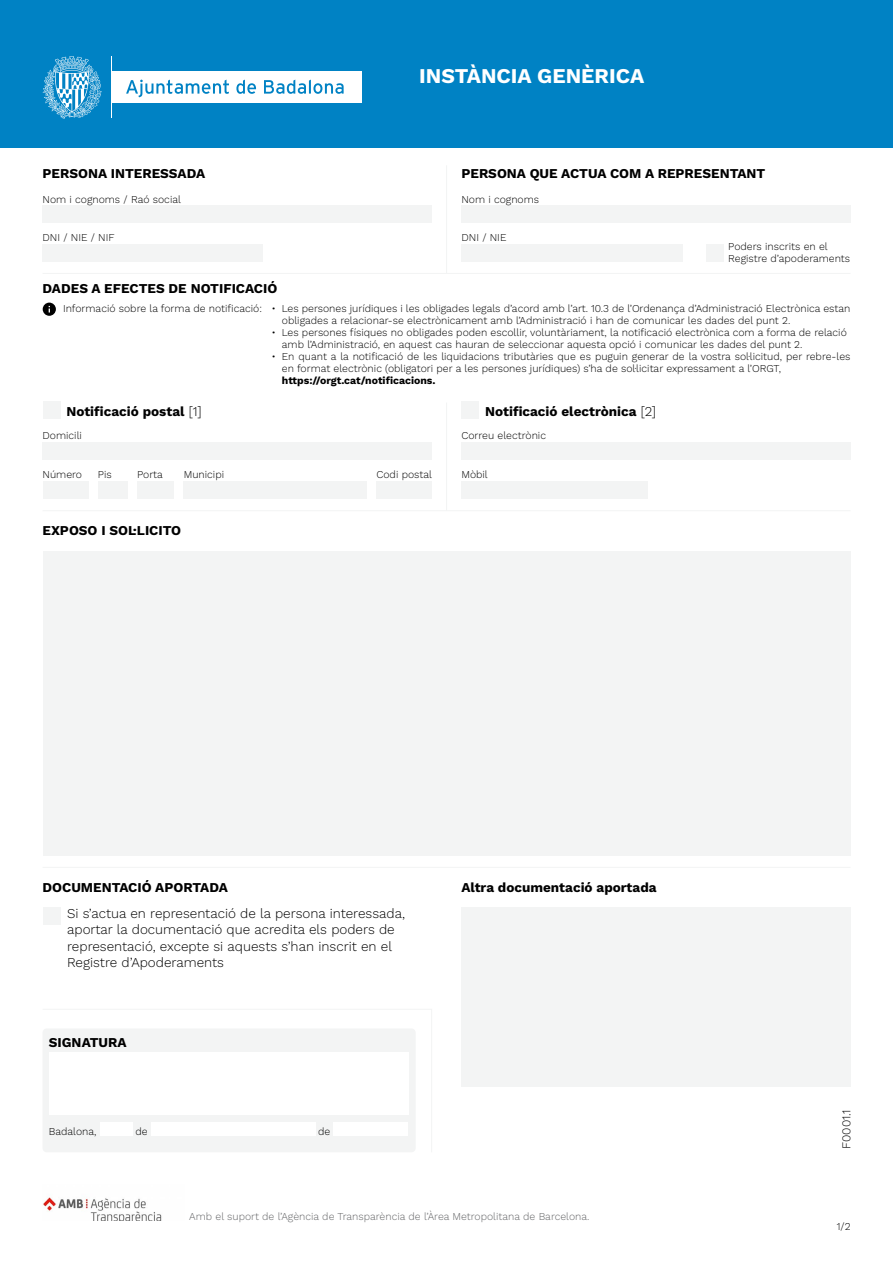
<style>
.page{position:relative;width:893px;height:1263px;background:#fff}
.page>*{position:absolute;margin:0;border:0;box-sizing:border-box;transform-origin:0 0}
.t1{font:700 21px "Work Sans";color:#fff}
.t2{font:700 13.5px "Work Sans";color:#000}
.t3{font:300 13.5px/16.5px "Work Sans";color:#000}
.t4{font:300 12px "Work Sans";color:#000}
.t5{font:300 10.5px/12px "Work Sans";color:#000}
.t6{font:300 10.5px "Work Sans";color:#636466}
.t7{font:700 10.5px "Work Sans";color:#000}
.s1{font-weight:300}
</style>
<div class="page">
<div style="left:0;top:0;width:893px;height:147px;background:#0082c4"></div>
<div style="left:112px;top:71px;width:250px;height:32px;background:#fff"></div>
<svg style="left:126px;top:80px;width:103px;height:17px"></svg>
<svg style="left:236px;top:80px;width:20px;height:14px"></svg>
<svg style="left:264px;top:80px;width:80px;height:14px"></svg>
<hr style="left:111px;top:56px;width:1px;height:62px;background:#fff">
<svg style="left:43px;top:56px;width:59px;height:63px"></svg>
<div style="left:43px;top:551px;width:807px;height:304px;background:#f3f4f4"></div>
<div style="left:461px;top:907px;width:389px;height:180px;background:#f3f4f4"></div>
<div style="left:461px;top:205px;width:389px;height:18px;background:#f3f4f4"></div>
<div style="left:461px;top:244px;width:222px;height:18px;background:#f3f4f4"></div>
<div style="left:43px;top:205px;width:389px;height:18px;background:#f3f4f4"></div>
<div style="left:43px;top:442px;width:389px;height:18px;background:#f3f4f4"></div>
<div style="left:461px;top:442px;width:389px;height:18px;background:#f3f4f4"></div>
<div style="left:43px;top:481px;width:46px;height:17px;background:#f3f4f4"></div>
<div style="left:461px;top:481px;width:186px;height:17px;background:#f3f4f4"></div>
<div style="left:98px;top:481px;width:30px;height:17px;background:#f3f4f4"></div>
<div style="left:137px;top:481px;width:37px;height:17px;background:#f3f4f4"></div>
<div style="left:376px;top:481px;width:56px;height:17px;background:#f3f4f4"></div>
<div style="left:184px;top:481px;width:183px;height:17px;background:#f3f4f4"></div>
<div style="left:43px;top:244px;width:220px;height:18px;background:#f3f4f4"></div>
<hr style="left:446px;top:165px;width:1px;height:108px;background:#f3f4f4">
<hr style="left:446px;top:402px;width:1px;height:109px;background:#f3f4f4">
<hr style="left:43px;top:273px;width:807px;height:1px;background:#f3f4f4">
<hr style="left:43px;top:510px;width:807px;height:1px;background:#f3f4f4">
<svg style="left:43px;top:303px;width:13px;height:13px"></svg>
<div style="left:43px;top:401px;width:17px;height:18px;background:#f3f4f4"></div>
<div style="left:461px;top:401px;width:18px;height:18px;background:#f3f4f4"></div>
<div style="left:706px;top:244px;width:18px;height:18px;background:#f3f4f4"></div>
<hr style="left:43px;top:867px;width:807px;height:1px;background:#f3f4f4">
<div style="left:43px;top:907px;width:18px;height:18px;background:#f3f4f4"></div>
<div style="left:43px;top:1028px;width:373px;height:124px;background:#f3f4f4;border-radius:4px"></div>
<div style="left:100px;top:1123px;width:33px;height:13px;background:#fff"></div>
<div style="left:49px;top:1052px;width:359px;height:63px;background:#fff"></div>
<div style="left:151px;top:1123px;width:164px;height:13px;background:#fff"></div>
<div style="left:334px;top:1123px;width:74px;height:13px;background:#fff"></div>
<img style="left:43px;top:1197px;width:119px;height:23px">
<p class="t2" style="left:43px;top:163px;width:164px">PERSONA INTERESSADA</p>
<p class="t5" style="left:43px;top:192px;width:140px">Nom i cognoms / Raó social</p>
<p class="t5" style="left:43px;top:231px;width:74px">DNI / NIE / NIF</p>
<p class="t2" style="left:43px;top:278px;width:236px">DADES A EFECTES DE NOTIFICACIÓ</p>
<h1 class="t1" style="left:419px;top:60px;width:226px">INSTÀNCIA GENÈRICA</h1>
<p class="t2" style="left:461px;top:163px;width:305px">PERSONA QUE ACTUA COM A REPRESENTANT</p>
<p class="t5" style="left:461px;top:192px;width:79px">Nom i cognoms</p>
<p class="t5" style="left:461px;top:231px;width:46px">DNI / NIE</p>
<p class="t5" style="left:728px;top:240px;width:123px">Poders inscrits en el<br>Registre d’apoderaments</p>
<p class="t5" style="left:282px;top:302px;width:570px;text-indent:-219px">Informació sobre la forma de notificació: • Les persones jurídiques i les obligades legals d’acord amb l’art. 10.3 de l’Ordenança d’Administració Electrònica estan obligades a relacionar-se electrònicament amb l’Administració i han de comunicar les dades del punt 2.</p>
<p class="t5" style="left:282px;top:326px;width:566px;text-indent:-10px">• Les persones físiques no obligades poden escollir, voluntàriament, la notificació electrònica com a forma de relació amb l’Administració, en aquest cas hauran de seleccionar aquesta opció i comunicar les dades del punt 2.</p>
<p class="t5" style="left:282px;top:350px;width:570px;text-indent:-10px">• En quant a la notificació de les liquidacions tributàries que es puguin generar de la vostra sol·licitud, per rebre-les en format electrònic (obligatori per a les persones jurídiques) s’ha de sol·licitar expressament a l’ORGT,</p>
<p class="t7" style="left:282px;top:373px;width:155px">https://orgt.cat/notificacions.</p>
<p class="t2" style="left:66px;top:401px;width:137px">Notificació postal <span class="s1">[1]</span></p>
<p class="t2" style="left:485px;top:401px;width:172px">Notificació electrònica <span class="s1">[2]</span></p>
<p class="t5" style="left:43px;top:429px;width:41px">Domicili</p>
<p class="t5" style="left:461px;top:429px;width:86px">Correu electrònic</p>
<p class="t5" style="left:43px;top:468px;width:41px">Número</p>
<p class="t5" style="left:98px;top:468px;width:15px">Pis</p>
<p class="t5" style="left:137px;top:468px;width:27px">Porta</p>
<p class="t5" style="left:184px;top:468px;width:42px">Municipi</p>
<p class="t5" style="left:376px;top:468px;width:57px">Codi postal</p>
<p class="t5" style="left:461px;top:468px;width:28px">Mòbil</p>
<p class="t2" style="left:43px;top:520px;width:140px">EXPOSO I SOL·LICITO</p>
<p class="t2" style="left:43px;top:877px;width:187px">DOCUMENTACIÓ APORTADA</p>
<p class="t3" style="left:67px;top:904px;width:339px">Si s’actua en representació de la persona interessada, aportar la documentació que acredita els poders de representació, excepte si aquests s’han inscrit en el Registre d’Apoderaments</p>
<p class="t2" style="left:49px;top:1032px;width:79px">SIGNATURA</p>
<p class="t5" style="left:49px;top:1125px;width:49px">Badalona,</p>
<p class="t5" style="left:135px;top:1125px;width:14px">de</p>
<p class="t5" style="left:318px;top:1125px;width:14px">de</p>
<p class="t2" style="left:461px;top:877px;width:197px">Altra documentació aportada</p>
<p class="t6" style="left:189px;top:1209px;width:402px">Amb el suport de l’Agència de Transparència de l’Àrea Metropolitana de Barcelona.</p>
<p class="t4" style="left:837px;top:1149px;width:40px;rotate:-90deg">F0001.1</p>
<p class="t5" style="left:837px;top:1220px;width:15px">1/2</p>
</div>
